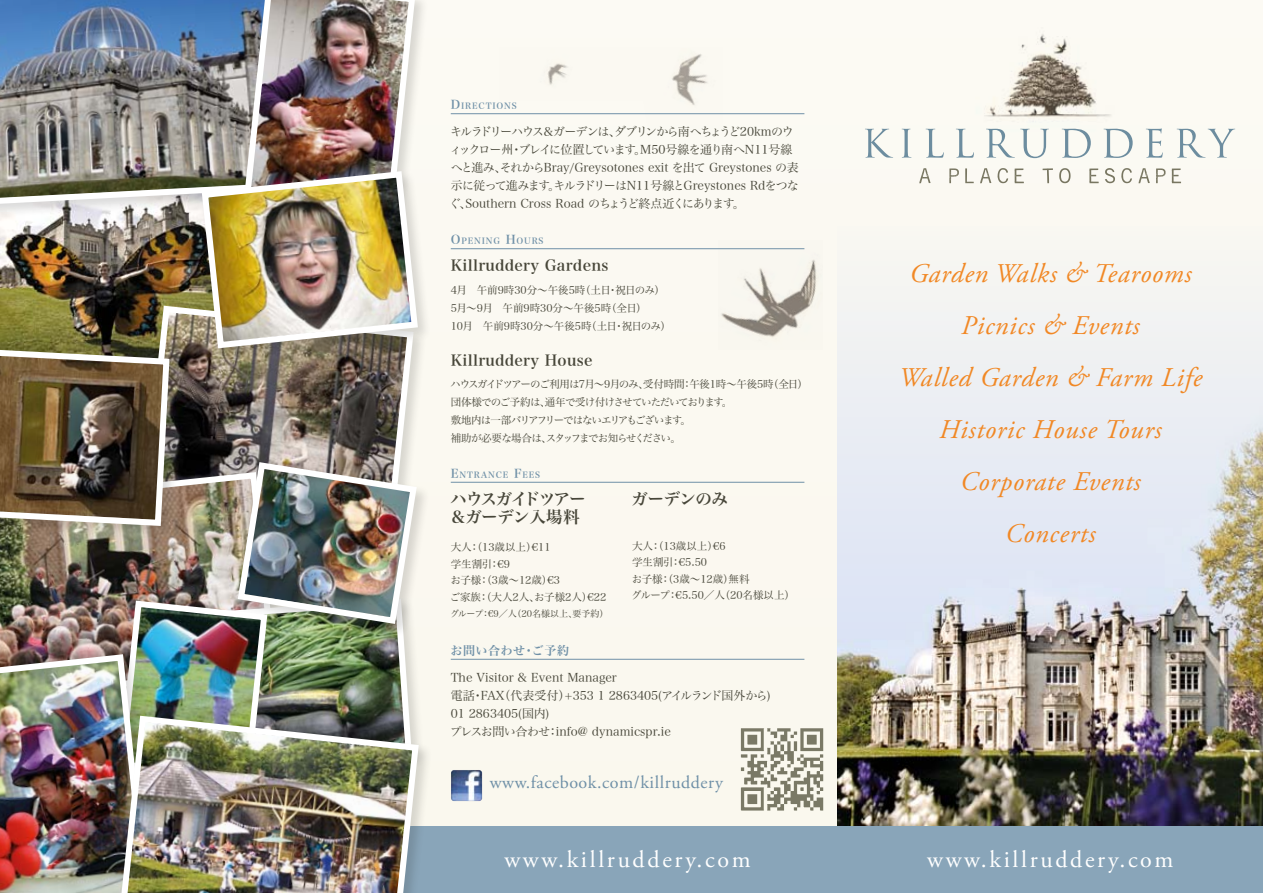
<style>
.page{position:relative;width:1263px;height:893px;background:#fbf9f2}
.page>*{position:absolute;margin:0;border:0;box-sizing:border-box;transform-origin:0 0}
.t1{font:italic 27px/52.1px "Adobe Garamond Pro";letter-spacing:.03em;color:#f18825;text-align:center}
.t2{font:24px "Adobe Garamond Pro";letter-spacing:.11em;color:#fff}
.t3{font:18px "Adobe Garamond Pro";letter-spacing:.03em;color:#6f90a7}
.t4{font:16.5px/18px "Hira Min Pro N W6";letter-spacing:-.045em;color:#474639}
.t5{font:15px "Hira Min Pro N W6";letter-spacing:.02em;color:#474639}
.t6{font:12px/18px "Hira Min Pro N W3";letter-spacing:-.045em;color:#474639}
.t7{font:12px/18px "Hira Min Pro N W3";color:#474639}
.t8{font:12px "Hira Min Pro N W6";letter-spacing:.045em;color:#6f90a7}
.t9{font:10.5px/16.5px "Hira Min Pro N W3";color:#474639}
.t10{font:10.5px/18px "Hira Min Pro N W3";letter-spacing:-.095em;color:#474639}
.t11{font:9px "Hira Min Pro N W3";color:#474639}
.t12{font:8.4px "Hira Min Pro N W6";letter-spacing:.1em;color:#6f90a7}
.s1{font-size:12px}
</style>
<div class="page">
<img style="left:838px;top:337px;width:425px;height:489px">
<img style="left:959px;top:34px;width:152px;height:95px">
<svg style="left:865px;top:129px;width:28px;height:29px"></svg>
<svg style="left:902px;top:129px;width:9px;height:29px"></svg>
<svg style="left:926px;top:129px;width:18px;height:29px"></svg>
<svg style="left:956px;top:129px;width:18px;height:29px"></svg>
<svg style="left:986px;top:129px;width:63px;height:29px"></svg>
<svg style="left:1062px;top:128px;width:29px;height:30px"></svg>
<svg style="left:1103px;top:128px;width:30px;height:30px"></svg>
<svg style="left:1146px;top:128px;width:17px;height:30px"></svg>
<svg style="left:1177px;top:129px;width:58px;height:29px"></svg>
<svg style="left:919px;top:168px;width:11px;height:15px"></svg>
<svg style="left:949px;top:168px;width:10px;height:15px"></svg>
<svg style="left:965px;top:168px;width:9px;height:15px"></svg>
<svg style="left:980px;top:168px;width:11px;height:15px"></svg>
<svg style="left:997px;top:168px;width:11px;height:15px"></svg>
<svg style="left:1014px;top:169px;width:10px;height:14px"></svg>
<svg style="left:1042px;top:168px;width:11px;height:15px"></svg>
<svg style="left:1059px;top:168px;width:11px;height:15px"></svg>
<svg style="left:1089px;top:169px;width:10px;height:14px"></svg>
<svg style="left:1105px;top:168px;width:10px;height:15px"></svg>
<svg style="left:1121px;top:168px;width:11px;height:15px"></svg>
<svg style="left:1138px;top:168px;width:12px;height:15px"></svg>
<svg style="left:1156px;top:168px;width:9px;height:15px"></svg>
<svg style="left:1172px;top:169px;width:9px;height:14px"></svg>
<div style="left:381px;top:826px;width:882px;height:67px;background:#89a5b9"></div>
<img style="left:451px;top:770px;width:31px;height:31px">
<img style="left:499px;top:54px;width:224px;height:61px">
<img style="left:718px;top:248px;width:99px;height:90px">
<hr style="left:451px;top:113px;width:353px;height:1px;background:#6f90a7">
<hr style="left:451px;top:248px;width:353px;height:1px;background:#6f90a7">
<hr style="left:451px;top:482px;width:353px;height:1px;background:#6f90a7">
<hr style="left:451px;top:659px;width:353px;height:1px;background:#6f90a7">
<div style="left:118px;top:714px;width:314px;height:179px;background:#1d1d1b;opacity:.16"></div>
<img style="left:0;top:0;width:421px;height:893px">
<img style="left:740px;top:728px;width:84px;height:83px">
<p class="t12" style="left:451px;top:99px;width:67px"><span class="s1">D</span>IRECTIONS</p>
<p class="t6" style="left:449px;top:122px;width:351px">キルラドリーハウス＆ガーデンは、ダブリンから南へちょうど20kmのウィックロー州・ブレイに位置しています。M50号線を通り南へN11号線へと進み、それからBray/Greysotones exit を出て Greystones の表示に従って進みます。キルラドリーはN11号線とGreystones Rdをつなぐ、Southern Cross Road のちょうど終点近くにあります。</p>
<p class="t12" style="left:451px;top:234px;width:94px"><span class="s1">O</span> PENING <span class="s1">H</span>OURS</p>
<p class="t5" style="left:451px;top:252px;width:159px">Killruddery Gardens</p>
<p class="t9" style="left:451px;top:280px;width:222px;line-height:18px">4月　午前9時30分～午後5時（土日・祝日のみ）<br>5月～9月　午前9時30分～午後5時（全日）<br>10月　午前9時30分～午後5時（土日・祝日のみ）</p>
<p class="t5" style="left:451px;top:347px;width:143px">Killruddery House</p>
<p class="t10" style="left:450px;top:374px;width:359px">ハウスガイドツアーのご利用は7月～9月のみ、受付時間：午後1時～午後5時（全日）団体様でのご予約は、通年で受け付けさせていただいております。<br>敷地内は一部バリアフリーではないエリアもございます。<br>補助が必要な場合は、スタッフまでお知らせください。</p>
<p class="t12" style="left:451px;top:467px;width:91px"><span class="s1">E</span>NTRANCE <span class="s1">F</span>EES</p>
<h3 class="t4" style="left:449px;top:488px;width:138px">ハウスガイドツアー＆ガーデン入場料</h3>
<p class="t9" style="left:450px;top:538px;width:158px">大人：（13歳以上）€11<br>学生割引：€9<br>お子様：（3歳～12歳）€3<br>ご家族：（大人2人、お子様2人）€22</p>
<p class="t11" style="left:450px;top:606px;width:160px">グループ：€9／人（20名様以上、要予約）</p>
<h3 class="t4" style="left:632px;top:488px;width:98px">ガーデンのみ</h3>
<p class="t9" style="left:631px;top:537px;width:165px">大人：（13歳以上）€6<br>学生割引：€5.50<br>お子様：（3歳～12歳）無料<br>グループ：€5.50／人（20名様以上）</p>
<p class="t8" style="left:450px;top:640px;width:120px">お問い合わせ・ご予約</p>
<p class="t7" style="left:450px;top:667px;width:322px">The Visitor &amp; Event Manager<br>電話・FAX（代表受付）+353 1 2863405(アイルランド国外から)<br>01 2863405(国内)<br>プレスお問い合わせ：info@ dynamicspr.ie</p>
<h3 class="t3" style="left:490px;top:772px;width:235px">www.facebook.com/killruddery</h3>
<h2 class="t2" style="left:504px;top:844px;width:248px">www.killruddery.com</h2>
<h1 class="t1" style="left:899px;top:248px;width:305px">Garden Walks &amp; Tearooms<br>Picnics &amp; Events<br>Walled Garden &amp; Farm Life<br>Historic House Tours<br>Corporate Events<br>Concerts</h1>
<h2 class="t2" style="left:927px;top:844px;width:248px">www.killruddery.com</h2>
</div>
